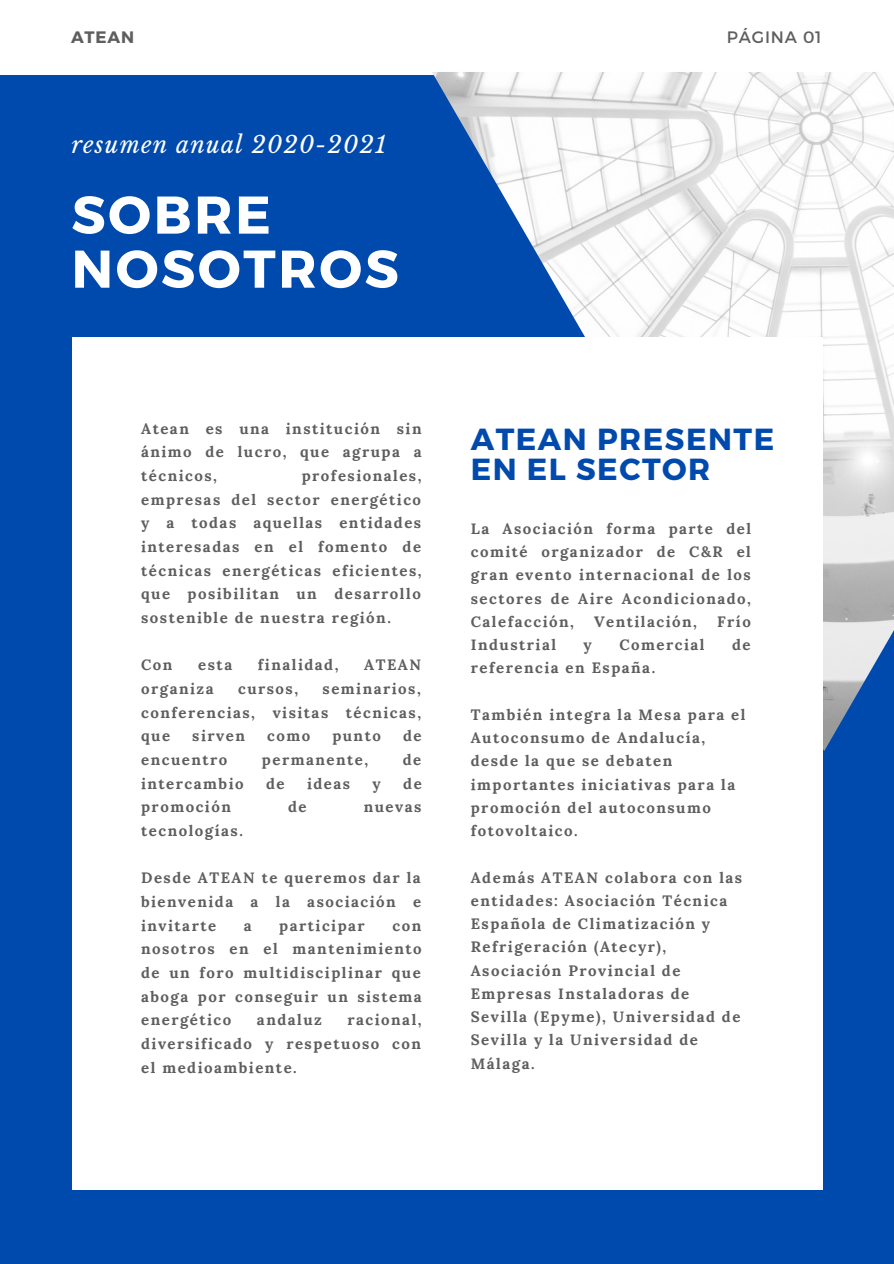
<style>
.page{position:relative;width:894px;height:1264px;background:#fff}
.page>*{position:absolute;margin:0;border:0;box-sizing:border-box;transform-origin:0 0}
.t1{font:700 52.95px/54px "Montserrat";letter-spacing:.05em;color:#fff}
.t2{font:700 30.45px "Montserrat";letter-spacing:.05em;color:#004aad}
.t3{font:italic 23.25px "Libre Baskerville";letter-spacing:.05em;color:#fff}
.t4{font:16.5px "Montserrat";letter-spacing:.05em;color:#5e5e5e}
.t5{font:700 16.5px "Montserrat";letter-spacing:.05em;color:#5e5e5e}
.t6{font:700 15px/23.7px "Lora";letter-spacing:.1em;color:#5e5e5e;text-align:justify}
</style>
<div class="page">
<div style="left:0;top:0;width:893px;height:1263px;background:#004aad"></div>
<div style="left:0;top:0;width:893px;height:74px;background:#fff"></div>
<img style="left:432px;top:72px;width:461px;height:679px">
<div style="left:72px;top:337px;width:750px;height:852px;background:#fff"></div>
<p class="t5" style="left:71px;top:27px;width:65px">ATEAN</p>
<p class="t4" style="left:726px;top:27px;width:96px">PÁGINA 01</p>
<p class="t3" style="left:71px;top:131px;width:316px">resumen anual 2020-2021</p>
<p class="t1" style="left:71px;top:185px;width:329px">SOBRE<br>NOSOTROS</p>
<p class="t6" style="left:141px;top:416px;width:282px">Atean es una institución sin ánimo de lucro, que agrupa a técnicos,</p>
<p class="t6" style="left:141px;top:464px;width:282px;text-indent:160px">profesionales, empresas del sector energético y a todas aquellas entidades interesadas en el fomento de técnicas energéticas eficientes, que posibilitan un desarrollo sostenible de nuestra región.</p>
<p class="t6" style="left:141px;top:653px;width:33px">Con</p>
<p class="t6" style="left:198px;top:653px;width:35px">esta</p>
<p class="t6" style="left:258px;top:653px;width:82px">finalidad,</p>
<p class="t6" style="left:364px;top:653px;width:58px">ATEAN</p>
<p class="t6" style="left:141px;top:676px;width:74px">organiza</p>
<p class="t6" style="left:238px;top:676px;width:62px">cursos,</p>
<p class="t6" style="left:141px;top:676px;width:281px;text-indent:181px">seminarios, conferencias, visitas técnicas, que</p>
<p class="t6" style="left:192px;top:724px;width:54px">sirven</p>
<p class="t6" style="left:267px;top:724px;width:45px">como</p>
<p class="t6" style="left:332px;top:724px;width:50px">punto</p>
<p class="t6" style="left:403px;top:724px;width:20px">de</p>
<p class="t6" style="left:141px;top:747px;width:88px">encuentro</p>
<p class="t6" style="left:262px;top:747px;width:108px">permanente,</p>
<p class="t6" style="left:402px;top:747px;width:20px">de</p>
<p class="t6" style="left:141px;top:771px;width:104px">intercambio</p>
<p class="t6" style="left:266px;top:771px;width:20px">de</p>
<p class="t6" style="left:307px;top:771px;width:45px">ideas</p>
<p class="t6" style="left:372px;top:771px;width:10px">y</p>
<p class="t6" style="left:403px;top:771px;width:20px">de</p>
<p class="t6" style="left:141px;top:795px;width:91px">promoción</p>
<p class="t6" style="left:288px;top:795px;width:20px">de</p>
<p class="t6" style="left:363px;top:795px;width:59px">nuevas</p>
<p class="t6" style="left:141px;top:818px;width:103px">tecnologías.</p>
<p class="t6" style="left:141px;top:866px;width:281px">Desde ATEAN te queremos dar la bienvenida a la asociación e invitarte</p>
<p class="t6" style="left:244px;top:913px;width:9px">a</p>
<p class="t6" style="left:279px;top:913px;width:87px">participar</p>
<p class="t6" style="left:141px;top:913px;width:282px;text-indent:251px">con nosotros en el mantenimiento de un foro multidisciplinar que aboga por conseguir un sistema energético</p>
<p class="t6" style="left:141px;top:1007px;width:282px;text-indent:206px">racional, diversificado y respetuoso con el medioambiente.</p>
<p class="t6" style="left:257px;top:1007px;width:66px">andaluz</p>
<p class="t2" style="left:470px;top:419px;width:305px">ATEAN PRESENTE</p>
<p class="t2" style="left:470px;top:449px;width:241px">EN EL SECTOR</p>
<p class="t6" style="left:470px;top:517px;width:282px;line-height:23.2px">La Asociación forma parte del comité organizador de C&amp;R el gran evento internacional de los sectores de Aire Acondicionado, Calefacción,</p>
<p class="t6" style="left:594px;top:609px;width:104px">Ventilación,</p>
<p class="t6" style="left:717px;top:609px;width:35px">Frío</p>
<p class="t6" style="left:470px;top:633px;width:87px">Industrial</p>
<p class="t6" style="left:583px;top:633px;width:10px">y</p>
<p class="t6" style="left:619px;top:633px;width:87px">Comercial</p>
<p class="t6" style="left:732px;top:633px;width:20px">de</p>
<p class="t6" style="left:470px;top:656px;width:186px">referencia en España.</p>
<p class="t6" style="left:470px;top:702px;width:276px;line-height:23.2px;text-align:left">También integra la Mesa para el<br>Autoconsumo de Andalucía, desde la que se debaten importantes iniciativas para la promoción del autoconsumo fotovoltaico.</p>
<p class="t6" style="left:470px;top:865px;width:273px;line-height:23.2px;text-align:left">Además ATEAN colabora con las entidades: Asociación Técnica<br>Española de Climatización y<br>Refrigeración (Atecyr),<br>Asociación Provincial de<br>Empresas Instaladoras de<br>Sevilla (Epyme), Universidad de<br>Sevilla y la Universidad de<br>Málaga.</p>
</div>
